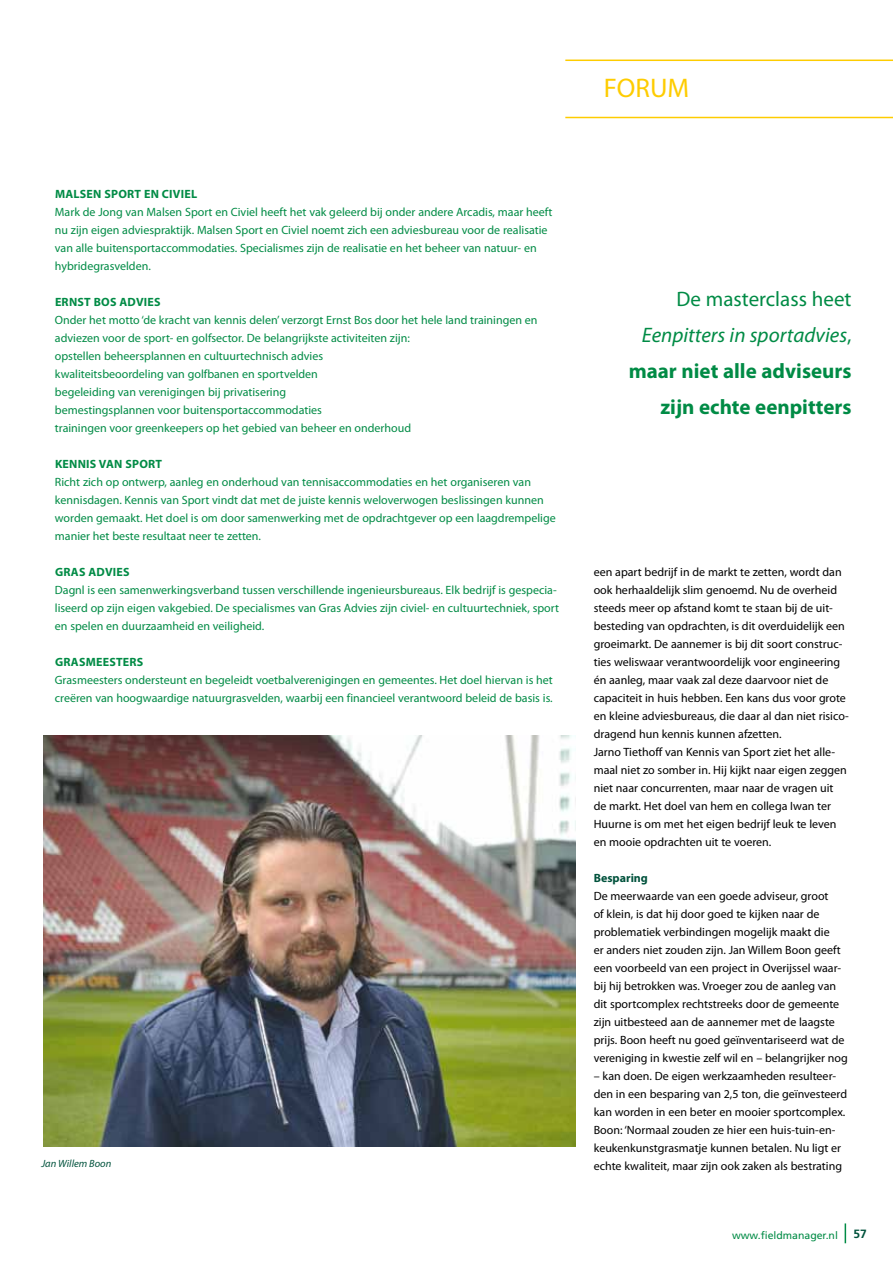
<style>
.page{position:relative;width:893px;height:1263px;background:#fff}
.page>*{position:absolute;margin:0;border:0;box-sizing:border-box;transform-origin:0 0}
.t1{font:27px "Myriad Pro";color:#fecc00}
.t2{font:700 21px/36px "Myriad Pro";color:#008b45;text-align:right}
.t3{font:12px/18px "Myriad Pro";color:#008b45}
.t4{font:12px/18px "Myriad Pro";color:#000}
.t5{font:700 12px "Myriad Pro";letter-spacing:.02em;color:#008b45}
.t6{font:700 12px "Myriad Pro";color:#00523c}
.t7{font:700 12px "Frutiger";color:#00523c}
.t8{font:10.5px "Frutiger";color:#008b45}
.t9{font:italic 10.5px "Myriad Pro";color:#00523c}
.s1{font-weight:400}
.s2{font-weight:400;font-style:italic}
</style>
<div class="page">
<svg style="left:845px;top:1223px;width:1px;height:20px"></svg>
<img style="left:43px;top:736px;width:533px;height:411px">
<hr style="left:565px;top:117px;width:328px;height:1px;background:#fecc00">
<hr style="left:565px;top:60px;width:328px;height:1px;background:#fecc00">
<h1 class="t1" style="left:604px;top:71px;width:87px">FORUM</h1>
<p class="t5" style="left:55px;top:186px;width:144px">MALSEN SPORT EN CIVIEL</p>
<p class="t3" style="left:55px;top:203px;width:499px">Mark de Jong van Malsen Sport en Civiel heeft het vak geleerd bij onder andere Arcadis, maar heeft nu zijn eigen adviespraktijk. Malsen Sport en Civiel noemt zich een adviesbureau voor de realisatie van alle buitensportaccommodaties. Specialismes zijn de realisatie en het beheer van natuur- en hybridegrasvelden.</p>
<p class="t5" style="left:55px;top:294px;width:74px">ERNST BOS ADV</p>
<p class="t5" style="left:144px;top:294px;width:18px">IES</p>
<p class="t3" style="left:55px;top:311px;width:484px">Onder het motto ‘de kracht van kennis delen’ verzorgt Ernst Bos door het hele land trainingen en adviezen voor de sport- en golfsector. De belangrijkste activiteiten zijn:<br>opstellen beheersplannen en cultuurtechnisch advies<br>kwaliteitsbeoordeling van golfbanen en sportvelden<br>begeleiding van verenigingen bij privatisering<br>bemestingsplannen voor buitensportaccommodaties<br>trainingen voor greenkeepers op het gebied van beheer en onderhoud</p>
<p class="t5" style="left:55px;top:456px;width:109px">KENNIS VAN SPORT</p>
<p class="t3" style="left:55px;top:473px;width:502px">Richt zich op ontwerp, aanleg en onderhoud van tennisaccommodaties en het organiseren van kennisdagen. Kennis van Sport vindt dat met de juiste kennis weloverwogen beslissingen kunnen worden gemaakt. Het doel is om door samenwerking met de opdrachtgever op een laagdrempelige manier het beste resultaat neer te zetten.</p>
<p class="t5" style="left:55px;top:564px;width:43px">GRAS ADV</p>
<p class="t5" style="left:113px;top:564px;width:18px">IES</p>
<p class="t3" style="left:55px;top:581px;width:506px">Dagnl is een samenwerkingsverband tussen verschillende ingenieursbureaus. Elk bedrijf is gespecia&shy;liseerd op zijn eigen vakgebied. De specialismes van Gras Advies zijn civiel- en cultuurtechniek, sport en spelen en duurzaamheid en veiligheid.</p>
<p class="t5" style="left:55px;top:654px;width:90px">GRASMEESTERS</p>
<p class="t3" style="left:55px;top:671px;width:499px">Grasmeesters ondersteunt en begeleidt voetbalverenigingen en gemeentes. Het doel hiervan is het creëren van hoogwaardige natuurgrasvelden, waarbij een financieel verantwoord beleid de basis is.</p>
<p class="t9" style="left:41px;top:1157px;width:71px">Jan Willem Boon</p>
<h2 class="t2" style="left:629px;top:280px;width:224px"><span class="s1">De masterclass heet<br></span><span class="s2">Eenpitters in sportadvies</span><span class="s1">,<br></span>MAAR NIET ALLE ADVISEURS<br>ZIJN ECHTE EENPITTERS</h2>
<p class="t4" style="left:594px;top:563px;width:257px">een apart bedrijf in de markt te zetten, wordt dan ook herhaaldelijk slim genoemd. Nu de overheid steeds meer op afstand komt te staan bij de uit&shy;besteding van opdrachten, is dit overduidelijk een groeimarkt. De aannemer is bij dit soort construc&shy;ties weliswaar verantwoordelijk voor engineering én aanleg, maar vaak zal deze daarvoor niet de capaciteit in huis hebben. Een kans dus voor grote en kleine adviesbureaus, die daar al dan niet risico&shy;dragend hun kennis kunnen afzetten.<br>Jarno Tiethoff van Kennis van Sport ziet het alle&shy;maal niet zo somber in. Hij kijkt naar eigen zeggen niet naar concurrenten, maar naar de vragen uit de markt. Het doel van hem en collega Iwan ter Huurne is om met het eigen bedrijf leuk te leven en mooie opdrachten uit te voeren.</p>
<p class="t6" style="left:594px;top:870px;width:56px">BESPARING</p>
<p class="t4" style="left:594px;top:887px;width:256px">De meerwaarde van een goede adviseur, groot<br>of klein, is dat hij door goed te kijken naar de problematiek verbindingen mogelijk maakt die<br>er anders niet zouden zijn. Jan Willem Boon geeft een voorbeeld van een project in Overijssel waar&shy;bij hij betrokken was. Vroeger zou de aanleg van dit sportcomplex rechtstreeks door de gemeente zijn uitbesteed aan de aannemer met de laagste prijs. Boon heeft nu goed geïnventariseerd wat de vereniging in kwestie zelf wil en – belangrijker nog</p>
<p class="t4" style="left:594px;top:1067px;width:255px">– kan doen. De eigen werkzaamheden resulteer&shy;den in een besparing van 2,5 ton, die geïnvesteerd kan worden in een beter en mooier sportcomplex.<br>Boon: ‘Normaal zouden ze hier een huis-tuin-en&shy;keukenkunstgrasmatje kunnen betalen. Nu ligt er echte kwaliteit, maar zijn ook zaken als bestrating</p>
<p class="t8" style="left:732px;top:1229px;width:107px">www.fieldmanager.nl</p>
<p class="t7" style="left:853px;top:1227px;width:15px">57</p>
</div>
